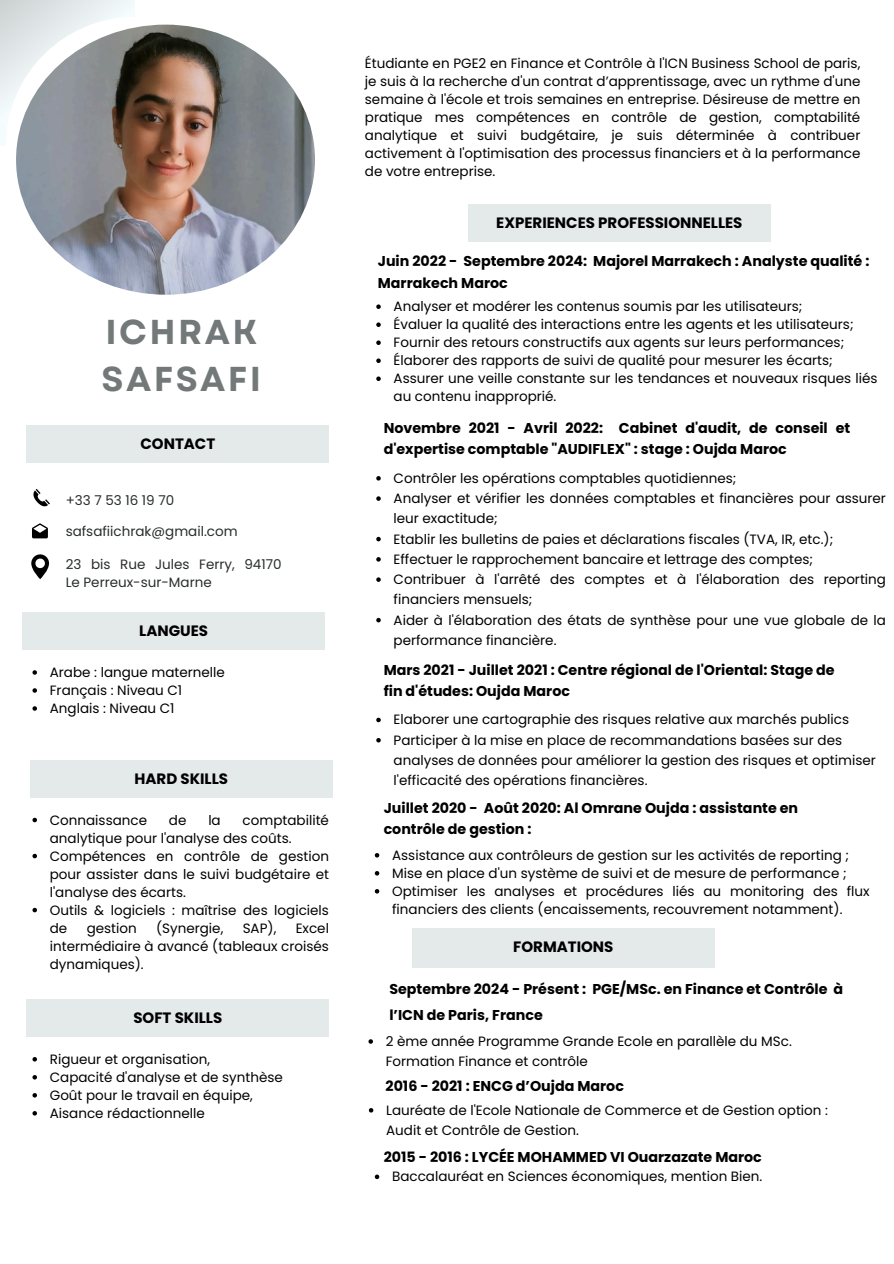
<style>
.page{position:relative;width:894px;height:1264px;background:#fff}
.page>*{position:absolute;margin:0;border:0;box-sizing:border-box;transform-origin:0 0}
.t1{font:700 34.5px/47.2px "Garet";letter-spacing:.07em;color:#737879}
.t2{font:700 15px "Poppins";color:#000}
.t3{font:700 14.25px/21.3px "Poppins";color:#000}
.t4{font:13.5px/18px "Poppins";color:#000}
.t5{font:13.5px/18px "Poppins";color:#292d2d}
</style>
<div class="page">
<svg style="left:33px;top:489px;width:17px;height:18px"></svg>
<svg style="left:31px;top:554px;width:18px;height:25px"></svg>
<svg style="left:32px;top:523px;width:16px;height:15px"></svg>
<img style="left:16px;top:25px;width:298px;height:270px;border-radius:50%">
<svg style="left:0;top:0;width:135px;height:146px"></svg>
<svg style="left:376px;top:476px;width:4px;height:4px"></svg>
<svg style="left:376px;top:496px;width:4px;height:5px"></svg>
<svg style="left:376px;top:537px;width:4px;height:4px"></svg>
<svg style="left:376px;top:557px;width:4px;height:4px"></svg>
<svg style="left:376px;top:577px;width:4px;height:5px"></svg>
<svg style="left:376px;top:618px;width:4px;height:4px"></svg>
<svg style="left:369px;top:1108px;width:4px;height:4px"></svg>
<svg style="left:374px;top:1174px;width:5px;height:5px"></svg>
<svg style="left:32px;top:670px;width:5px;height:4px"></svg>
<svg style="left:32px;top:688px;width:5px;height:4px"></svg>
<svg style="left:32px;top:706px;width:5px;height:4px"></svg>
<svg style="left:32px;top:817px;width:5px;height:5px"></svg>
<svg style="left:32px;top:853px;width:5px;height:5px"></svg>
<svg style="left:32px;top:907px;width:5px;height:5px"></svg>
<svg style="left:32px;top:1057px;width:5px;height:4px"></svg>
<svg style="left:32px;top:1075px;width:5px;height:4px"></svg>
<svg style="left:32px;top:1093px;width:5px;height:4px"></svg>
<svg style="left:32px;top:1111px;width:5px;height:4px"></svg>
<svg style="left:368px;top:1039px;width:5px;height:4px"></svg>
<div style="left:468px;top:204px;width:302px;height:38px;background:#e4e9ea"></div>
<div style="left:412px;top:928px;width:302px;height:39px;background:#e4e9ea"></div>
<svg style="left:374px;top:853px;width:5px;height:4px"></svg>
<svg style="left:374px;top:871px;width:5px;height:4px"></svg>
<svg style="left:374px;top:889px;width:5px;height:4px"></svg>
<div style="left:27px;top:425px;width:302px;height:38px;background:#e4e9ea"></div>
<div style="left:23px;top:612px;width:301px;height:37px;background:#e4e9ea"></div>
<div style="left:30px;top:760px;width:302px;height:37px;background:#e4e9ea"></div>
<div style="left:27px;top:999px;width:302px;height:38px;background:#e4e9ea"></div>
<svg style="left:376px;top:717px;width:4px;height:5px"></svg>
<svg style="left:376px;top:738px;width:4px;height:4px"></svg>
<svg style="left:376px;top:304px;width:4px;height:5px"></svg>
<svg style="left:376px;top:322px;width:4px;height:5px"></svg>
<svg style="left:376px;top:340px;width:4px;height:5px"></svg>
<svg style="left:376px;top:358px;width:4px;height:5px"></svg>
<svg style="left:376px;top:376px;width:4px;height:5px"></svg>
<p class="t1" style="left:102px;top:308px;width:161px">ICHRAK<br>SAFSAFI</p>
<p class="t2" style="left:140px;top:433px;width:76px">CONTACT</p>
<p class="t5" style="left:66px;top:491px;width:110px">+33 7 53 16 19 70</p>
<p class="t5" style="left:66px;top:522px;width:173px">safsafiichrak@gmail.com</p>
<h2 class="t5" style="left:66px;top:555px;width:217px">23 bis Rue Jules Ferry, 94170<br>Le Perreux-sur-Marne</h2>
<p class="t2" style="left:139px;top:620px;width:70px">LANGUES</p>
<p class="t4" style="left:50px;top:663px;width:177px">Arabe : langue maternelle</p>
<p class="t4" style="left:50px;top:681px;width:134px">Français : Niveau C1</p>
<h2 class="t4" style="left:50px;top:699px;width:126px">Anglais : Niveau C1</h2>
<p class="t2" style="left:135px;top:768px;width:95px">HARD SKILLS</p>
<p class="t4" style="left:50px;top:810px;width:280px;text-indent:193px">comptabilité analytique pour l'analyse des coûts.</p>
<p class="t4" style="left:50px;top:846px;width:280px;text-align:justify">Compétences en contrôle de gestion pour assister dans le suivi budgétaire et l'analyse des écarts.</p>
<p class="t4" style="left:50px;top:900px;width:280px">Outils &amp; logiciels : maîtrise des logiciels de</p>
<p class="t4" style="left:50px;top:810px;width:99px">Connaissance</p>
<p class="t4" style="left:169px;top:810px;width:19px">de</p>
<p class="t4" style="left:208px;top:810px;width:14px">la</p>
<p class="t4" style="left:87px;top:918px;width:52px">gestion</p>
<p class="t4" style="left:156px;top:918px;width:69px">(Synergie,</p>
<p class="t4" style="left:242px;top:918px;width:35px">SAP),</p>
<p class="t4" style="left:50px;top:918px;width:280px;text-align:justify;text-indent:246px">Excel intermédiaire à avancé (tableaux croisés dynamiques).</p>
<h3 class="t2" style="left:133px;top:1007px;width:90px">SOFT SKILLS</h3>
<p class="t4" style="left:50px;top:1050px;width:162px">Rigueur et organisation,</p>
<p class="t4" style="left:50px;top:1068px;width:234px">Capacité d'analyse et de synthèse</p>
<h2 class="t4" style="left:50px;top:1086px;width:204px">Goût pour le travail en équipe,</h2>
<h3 class="t4" style="left:50px;top:1104px;width:156px">Aisance rédactionnelle</h3>
<p class="t4" style="left:365px;top:54px;width:497px;text-align:justify">Étudiante en PGE2 en Finance et Contrôle à l'ICN Business School de paris, je suis à la recherche d'un contrat d’apprentissage, avec un rythme d'une semaine à l'école et trois semaines en entreprise. Désireuse de mettre en pratique mes compétences en contrôle de gestion, comptabilité analytique et suivi budgétaire, je suis déterminée à contribuer activement à l'optimisation des processus financiers et à la performance de votre entreprise.</p>
<p class="t2" style="left:496px;top:212px;width:248px">EXPERIENCES PROFESSIONNELLES</p>
<h3 class="t3" style="left:377px;top:251px;width:493px">Juin 2022 - Septembre 2024: Majorel Marrakech : Analyste qualité :<br>Marrakech Maroc</h3>
<p class="t4" style="left:393px;top:297px;width:410px">Analyser et modérer les contenus soumis par les utilisateurs;</p>
<p class="t4" style="left:393px;top:315px;width:461px">Évaluer la qualité des interactions entre les agents et les utilisateurs;</p>
<p class="t4" style="left:393px;top:333px;width:452px">Fournir des retours constructifs aux agents sur leurs performances;</p>
<h2 class="t4" style="left:393px;top:351px;width:440px">Élaborer des rapports de suivi de qualité pour mesurer les écarts;</h2>
<h3 class="t4" style="left:393px;top:369px;width:485px">Assurer une veille constante sur les tendances et nouveaux risques liés au contenu inapproprié.</h3>
<p class="t3" style="left:383px;top:417px;width:468px">Novembre 2021 - Avril 2022: Cabinet d'audit, de conseil et d'expertise comptable "AUDIFLEX" : stage : Oujda Maroc</p>
<h1 class="t4" style="left:393px;top:469px;width:344px">Contrôler les opérations comptables quotidiennes;</h1>
<p class="t4" style="left:393px;top:488px;width:494px;line-height:20.2px">Analyser et vérifier les données comptables et financières pour assurer leur exactitude;</p>
<h2 class="t4" style="left:393px;top:530px;width:441px">Etablir les bulletins de paies et déclarations fiscales (TVA, IR, etc.);</h2>
<p class="t4" style="left:393px;top:550px;width:421px">Effectuer le rapprochement bancaire et lettrage des comptes;</p>
<p class="t4" style="left:393px;top:569px;width:494px;line-height:20.2px">Contribuer à l'arrêté des comptes et à l'élaboration des reporting financiers mensuels;</p>
<p class="t4" style="left:393px;top:609px;width:494px;line-height:20.2px">Aider à l'élaboration des états de synthèse pour une vue globale de la performance financière.</p>
<p class="t3" style="left:383px;top:659px;width:452px">Mars 2021 - Juillet 2021 : Centre régional de l'Oriental: Stage de fin d'études: Oujda Maroc</p>
<p class="t4" style="left:393px;top:710px;width:457px">Elaborer une cartographie des risques relative aux marchés publics</p>
<p class="t4" style="left:393px;top:730px;width:483px;line-height:20.2px">Participer à la mise en place de recommandations basées sur des analyses de données pour améliorer la gestion des risques et optimiser l'efficacité des opérations financières.</p>
<p class="t3" style="left:383px;top:797px;width:416px">Juillet 2020 - Août 2020: Al Omrane Oujda : assistante en contrôle de gestion :</p>
<p class="t4" style="left:392px;top:846px;width:458px">Assistance aux contrôleurs de gestion sur les activités de reporting ;</p>
<h3 class="t4" style="left:392px;top:864px;width:456px">Mise en place d'un système de suivi et de mesure de performance ;</h3>
<p class="t4" style="left:392px;top:882px;width:479px">Optimiser les analyses et procédures liés au monitoring des flux financiers des clients (encaissements, recouvrement notamment).</p>
<p class="t2" style="left:513px;top:936px;width:102px">FORMATIONS</p>
<p class="t3" style="left:389px;top:976px;width:455px;line-height:25.8px">Septembre 2024 - Présent : PGE/MSc. en Finance et Contrôle à l’ICN de Paris, France</p>
<p class="t4" style="left:385px;top:1031px;width:407px;line-height:20.2px">2 ème année Programme Grande Ecole en parallèle du MSc.<br>Formation Finance et contrôle</p>
<p class="t3" style="left:385px;top:1075px;width:240px">2016 - 2021 : ENCG d’Oujda Maroc</p>
<p class="t4" style="left:386px;top:1099px;width:443px;line-height:20.2px">Lauréate de l'Ecole Nationale de Commerce et de Gestion option :<br>Audit et Contrôle de Gestion.</p>
<h2 class="t3" style="left:383px;top:1146px;width:379px">2015 - 2016 : LYCÉE MOHAMMED VI Ouarzazate Maroc</h2>
<p class="t4" style="left:392px;top:1167px;width:371px">Baccalauréat en Sciences économiques, mention Bien.</p>
</div>
